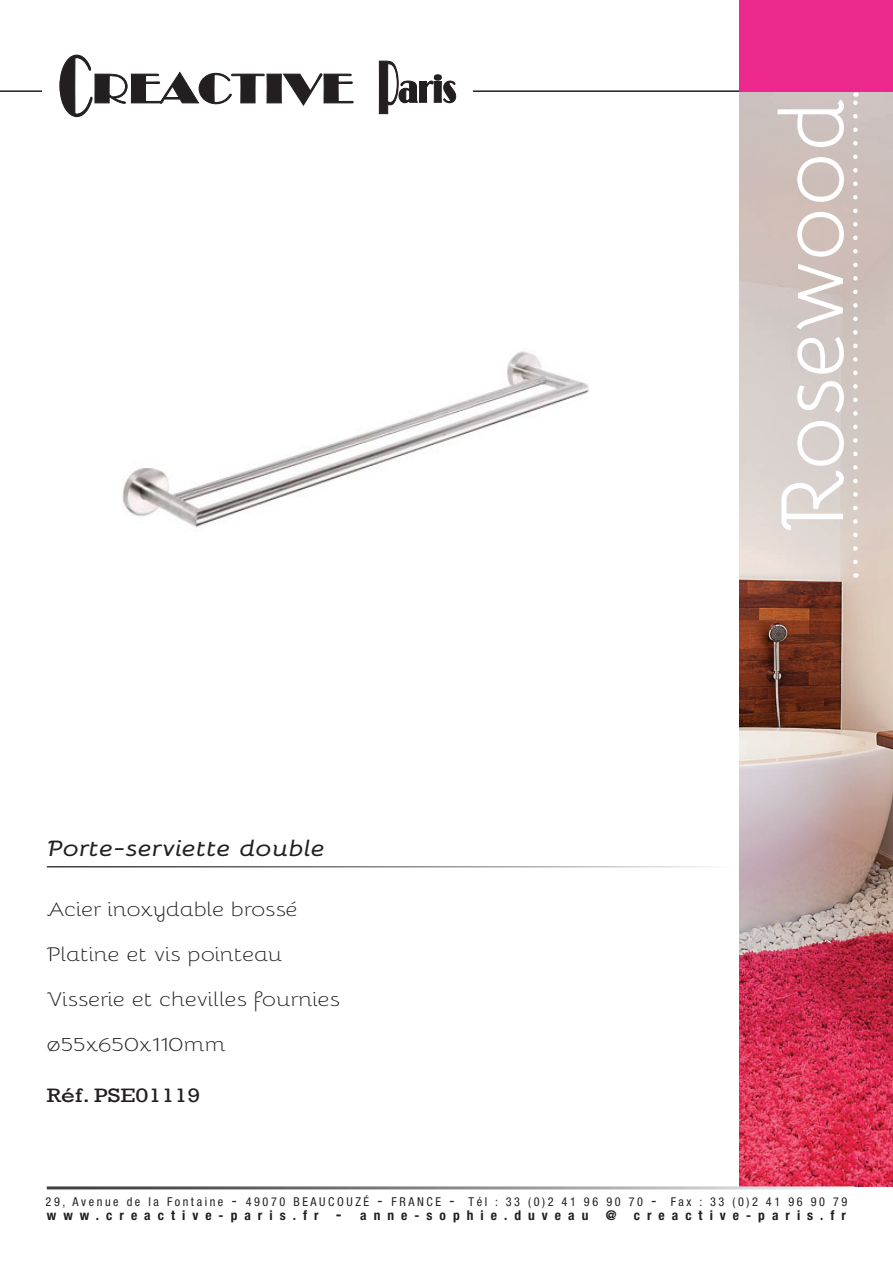
<style>
.page{position:relative;width:893px;height:1263px;background:#fff}
.page>*{position:absolute;margin:0;border:0;box-sizing:border-box;transform-origin:0 0}
.t1{font:90px "Bellota";letter-spacing:-.02em;color:#fff}
.t2{font:italic 700 22.35px "Bellota";letter-spacing:-.01em;color:#231f20;scale:1.2 1}
.t3{font:300 19.95px "Bellota";letter-spacing:-.01em;color:#231f20;scale:1.2 1}
.t4{font:19.95px "Rockwell";color:#231f20;scale:1.2 1}
.t5{font:700 condensed 13.5px "Helvetica Neue";letter-spacing:.52em;color:#231f20}
.t6{font:condensed 12.15px "Helvetica Neue";letter-spacing:.21em;color:#231f20}
.s1{font-size:15.9px}
</style>
<div class="page">
<img style="left:740px;top:91px;width:153px;height:1095px">
<hr style="left:0;top:90px;width:740px;height:2px;background:#231f20">
<div style="left:43px;top:29px;width:430px;height:119px;background:#fff"></div>
<svg style="left:59px;top:54px;width:295px;height:64px"></svg>
<svg style="left:378px;top:60px;width:79px;height:55px"></svg>
<img style="left:122px;top:351px;width:467px;height:176px">
<div style="left:740px;top:0;width:153px;height:91px;background:#ed288c"></div>
<svg style="left:853px;top:92px;width:5px;height:470px"></svg>
<p class="t2" style="left:47px;top:831px;width:234px">Porte-serviette double</p>
<p class="t3" style="left:47px;top:893px;width:211px">Acier inoxydable brossé</p>
<p class="t3" style="left:47px;top:938px;width:198px">Platine et vis pointeau</p>
<p class="t3" style="left:47px;top:983px;width:246px">Visserie et chevilles fournies</p>
<p class="t3" style="left:47px;top:1028px;width:151px">ø55x650x110mm</p>
<p class="t4" style="left:47px;top:1083px;width:130px">Réf. PSE01119</p>
<p class="t1" style="left:742px;top:531px;width:437px;rotate:-90deg">Rosewood</p>
<p class="t6" style="left:46px;top:1194px;width:803px">29, Avenue de la Fontaine <span class="s1">-</span> 49070 beaucouzé <span class="s1">-</span> FRANCE <span class="s1">-</span> Tél : 33 (0)2 41 96 90 70 <span class="s1">-</span> Fax : 33 (0)2 41 96 90 79</p>
<p class="t5" style="left:47px;top:1207px;width:543px">www.creactive-paris.fr <span class="s1">-</span> anne-sophie.duveau</p>
<p class="t5" style="left:606px;top:1207px;width:12px">@</p>
<p class="t5" style="left:634px;top:1207px;width:214px">creactive-paris.fr</p>
</div>
